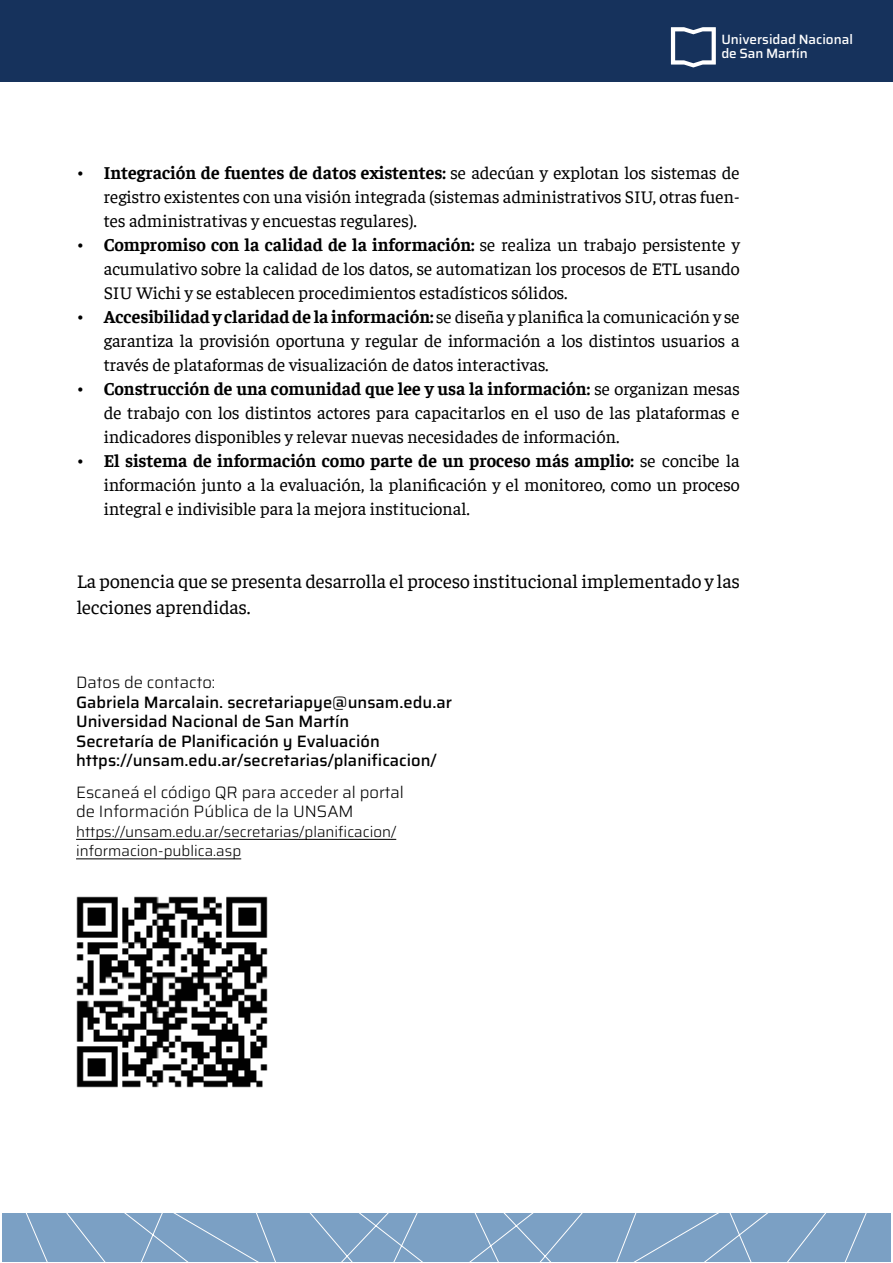
<style>
.page{position:relative;width:893px;height:1263px;background:#fff}
.page>*{position:absolute;margin:0;border:0;box-sizing:border-box;transform-origin:0 0}
.t1{font:19.5px/25.5px "Faustina";color:#000}
.t2{font:18px/24px "Faustina";color:#000;text-align:justify}
.t3{font:500 16.5px/19.5px "Saira UNSAM";color:#000}
.t4{font:300 16.5px/19.5px "Saira UNSAM";color:#000}
.t5{font:300 15px/19.5px "Saira UNSAM";color:#000}
.t6{font:500 13.5px/13.5px "Saira UNSAM";color:#fff}
.s1{font-weight:700}
</style>
<div class="page">
<div style="left:0;top:0;width:893px;height:82px;background:#16325c"></div>
<div style="left:2px;top:1213px;width:888px;height:49px;background:#7ba0c4"></div>
<svg style="left:671px;top:27px;width:45px;height:40px"></svg>
<hr style="left:76px;top:839px;width:320px;height:1px;background:#000">
<hr style="left:76px;top:858px;width:165px;height:1px;background:#000">
<img style="left:76px;top:896px;width:192px;height:192px">
<p class="t6" style="left:721px;top:32px;width:133px">Universidad Nacional de San Martín</p>
<p class="t2" style="left:104px;top:159px;width:638px;text-indent:-27px"><span class="s1">• Integración de fuentes de datos existentes:</span> se adecúan y explotan los sistemas de registro existentes con una visión integrada (sistemas administrativos SIU, otras fuen&shy;tes administrativas y encuestas regulares).</p>
<p class="t2" style="left:104px;top:231px;width:638px;text-indent:-27px"><span class="s1">• Compromiso con la calidad de la información:</span> se realiza un trabajo persistente y acumulativo sobre la calidad de los datos, se automatizan los procesos de ETL usando SIU Wichi y se establecen procedimientos estadísticos sólidos.</p>
<p class="t2" style="left:104px;top:303px;width:638px;text-indent:-27px"><span class="s1">• Accesibilidad y claridad de la información:</span> se diseña y planifica la comunicación y se garantiza la provisión oportuna y regular de información a los distintos usuarios a través de plataformas de visualización de datos interactivas.</p>
<p class="t2" style="left:104px;top:375px;width:638px;text-indent:-27px"><span class="s1">• Construcción de una comunidad que lee y usa la información:</span> se organizan mesas de trabajo con los distintos actores para capacitarlos en el uso de las plataformas e indicadores disponibles y relevar nuevas necesidades de información.</p>
<p class="t2" style="left:104px;top:447px;width:638px;text-indent:-27px"><span class="s1">• El sistema de información como parte de un proceso más amplio:</span> se concibe la información junto a la evaluación, la planificación y el monitoreo, como un proceso integral e indivisible para la mejora institucional.</p>
<p class="t1" style="left:77px;top:567px;width:664px">La ponencia que se presenta desarrolla el proceso institucional implementado y las lecciones aprendidas.</p>
<p class="t4" style="left:76px;top:672px;width:141px">Datos de contacto:</p>
<p class="t3" style="left:76px;top:692px;width:377px">Gabriela Marcalain. secretariapye@unsam.edu.ar Universidad Nacional de San Martín<br>Secretaría de Planificación y Evaluación https://unsam.edu.ar/secretarias/planificacion/</p>
<p class="t4" style="left:76px;top:782px;width:329px">Escaneá el código QR para acceder al portal de Información Pública de la UNSAM</p>
<p class="t5" style="left:76px;top:821px;width:322px">https://unsam.edu.ar/secretarias/planificacion/ informacion-publica.asp</p>
</div>
